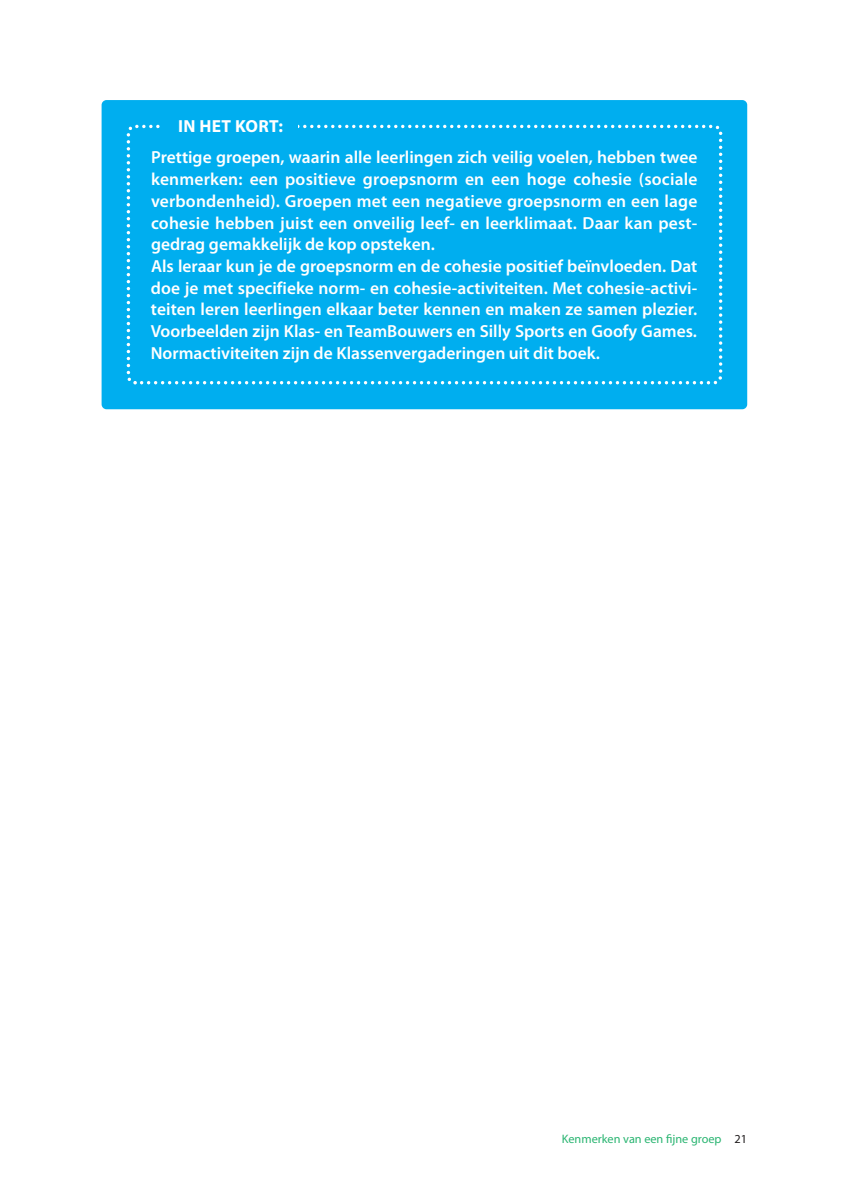
<style>
.page{position:relative;width:846px;height:1191px;background:#fff}
.page>*{position:absolute;margin:0;border:0;box-sizing:border-box;transform-origin:0 0}
.t1{font:600 17.5px/21.7px "Myriad Pro";color:#fff}
.t2{font:700 17.5px "Myriad Pro";letter-spacing:.02em;color:#fff}
.t3{font:12.25px "Myriad Pro";color:#2bb572}
.s1{color:#231f20}
</style>
<div class="page">
<div style="left:101px;top:100px;width:645px;height:309px;background:#00aeef;border-radius:5px"></div>
<svg style="left:126px;top:124px;width:597px;height:261px"></svg>
<svg style="left:133px;top:381px;width:4px;height:3px"></svg>
<div style="left:163px;top:119px;width:134px;height:22px;background:#00aeef"></div>
<p class="t2" style="left:178px;top:120px;width:106px">IN HET KORT:</p>
<p class="t1" style="left:151px;top:148px;width:548px">Prettige groepen, waarin alle leerlingen zich veilig voelen, hebben twee kenmerken: een positieve groepsnorm en een hoge cohesie (sociale verbondenheid). Groepen met een negatieve groepsnorm en een lage cohesie hebben juist een onveilig leef- en leerklimaat. Daar kan pest&shy;gedrag gemakkelijk de kop opsteken.<br>Als leraar kun je de groepsnorm en de cohesie positief beïnvloeden. Dat doe je met specifieke norm- en cohesie-activiteiten. Met cohesie-activi&shy;teiten leren leerlingen elkaar beter kennen en maken ze samen plezier.<br>Voorbeelden zijn Klas- en TeamBouwers en Silly Sports en Goofy Games.<br>Normactiviteiten zijn de Klassenvergaderingen uit dit boek.</p>
<p class="t3" style="left:561px;top:1134px;width:187px">Kenmerken van een fijne groep <span class="s1">21</span></p>
</div>
